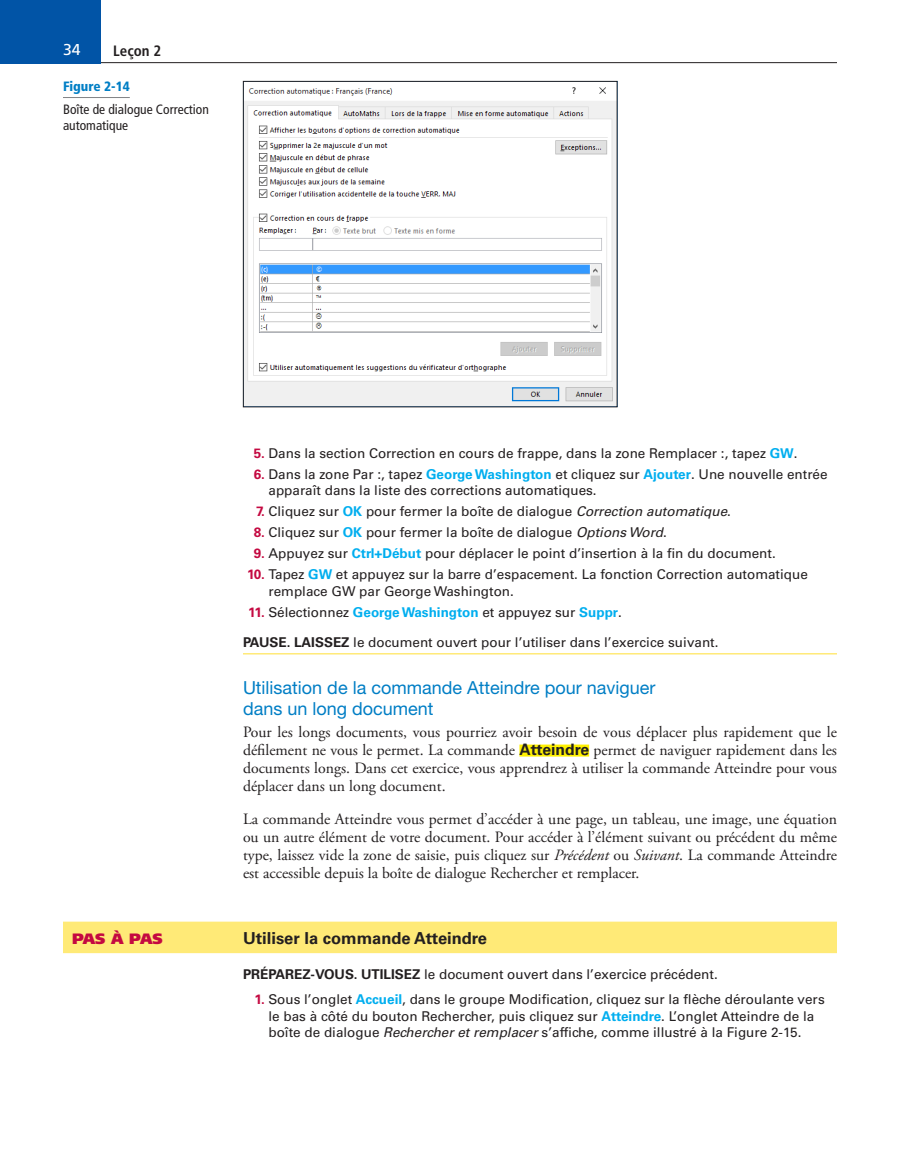
<style>
.page{position:relative;width:918px;height:1175px;background:#fff}
.page>*{position:absolute;margin:0;border:0;box-sizing:border-box;transform-origin:0 0}
.Heading_2{font:18px/21px "Helvetica Neue LT Std";color:#007ec5}
.StepsHead{font:700 16.5px "Univers LT Std";color:#231f20}
.Body_Text{font:15.75px/18px "Adobe Garamond Pro";color:#231f20;text-align:justify}
.t1{font:15.75px "Frutiger LT Std";color:#fff}
.StepsHead-2{font:900 15px "Frutiger LT Std";letter-spacing:-.035em;color:#c40941}
.t2{font:700 condensed 15px "Frutiger LT Std";color:#231f20}
.StepsLast{font:13.5px/16.5px "Univers LT Std";color:#231f20}
.StepsIntro{font:13.5px "Univers LT Std";color:#231f20}
.FigureCaption{font:condensed 13.5px/16.5px "Frutiger LT Std";color:#231f20}
.FigureNumber{font:900 condensed 13.5px "Frutiger LT Std";color:#007ec5}
.s1{font-weight:700;color:#c40941}
.s2{font-weight:700;color:#00aeef}
.s3{font-style:italic}
.s4{font-weight:700}
.s5{font-family:"Univers LT Std";font-weight:700}
</style>
<div class="page">
<hr style="left:63px;top:62px;width:774px;height:1px;background:#231f20">
<div style="left:0;top:0;width:100px;height:63px;background:#0154a6"></div>
<hr style="left:243px;top:653px;width:594px;height:1px;background:#ffea77">
<div style="left:519px;top:744px;width:70px;height:12px;background:#fff101"></div>
<div style="left:63px;top:921px;width:774px;height:32px;background:#ffea77"></div>
<img style="left:245px;top:87px;width:370px;height:318px">
<div style="left:243px;top:81px;width:374px;height:326px;border:1px solid #231f20"></div>
<hr style="left:63px;top:97px;width:67px;height:1px;background:#808285">
<p class="t1" style="left:63px;top:41px;width:19px">34</p>
<p class="t2" style="left:113px;top:41px;width:50px">Leçon 2</p>
<p class="FigureNumber" style="left:63px;top:78px;width:68px">Figure 2-14</p>
<p class="FigureCaption" style="left:63px;top:101px;width:147px">Boîte de dialogue Correction automatique</p>
<p class="StepsLast" style="left:254px;top:445px;width:545px"><span class="s1">5.</span> Dans la section Correction en cours de frappe, dans la zone Remplacer :, tapez <span class="s2">GW</span>.</p>
<p class="StepsLast" style="left:268px;top:466px;width:561px;text-indent:-15px"><span class="s1">6.</span> Dans la zone Par :, tapez <span class="s2">George Washington</span> et cliquez sur <span class="s2">Ajouter</span>. Une nouvelle entrée apparaît dans la liste des corrections automatiques.</p>
<p class="StepsLast" style="left:256px;top:503px;width:476px"><span class="s1">7.</span> Cliquez sur <span class="s2">OK</span> pour fermer la boîte de dialogue <span class="s3">Correction automatique</span>.</p>
<p class="StepsLast" style="left:254px;top:524px;width:415px"><span class="s1">8.</span> Cliquez sur <span class="s2">OK</span> pour fermer la boîte de dialogue <span class="s3">Options Word</span>.</p>
<p class="StepsLast" style="left:254px;top:545px;width:524px"><span class="s1">9.</span> Appuyez sur <span class="s2">Ctrl+Début</span> pour déplacer le point d’insertion à la fin du document.</p>
<p class="StepsLast" style="left:268px;top:566px;width:541px;text-indent:-21px"><span class="s1">10.</span> Tapez <span class="s2">GW</span> et appuyez sur la barre d’espacement. La fonction Correction automatique remplace GW par George Washington.</p>
<p class="StepsLast" style="left:248px;top:604px;width:375px"><span class="s1">11.</span> Sélectionnez <span class="s2">George Washington</span> et appuyez sur <span class="s2">Suppr</span>.</p>
<p class="StepsLast" style="left:243px;top:634px;width:477px"><span class="s4">PAUSE. LAISSEZ</span> le document ouvert pour l’utiliser dans l’exercice suivant.</p>
<p class="Heading_2" style="left:243px;top:676px;width:414px">Utilisation de la commande Atteindre pour naviguer dans un long document</p>
<p class="Body_Text" style="left:243px;top:723px;width:596px">Pour les longs documents, vous pourriez avoir besoin de vous déplacer plus rapidement que le défilement ne vous le permet. La commande <span class="s5">Atteindre</span> permet de naviguer rapidement dans les documents longs. Dans cet exercice, vous apprendrez à utiliser la commande Atteindre pour vous déplacer dans un long document.</p>
<p class="Body_Text" style="left:243px;top:810px;width:596px">La commande Atteindre vous permet d’accéder à une page, un tableau, une image, une équation ou un autre élément de votre document. Pour accéder à l’élément suivant ou précédent du même type, laissez vide la zone de saisie, puis cliquez sur <span class="s3">Précédent</span> ou <span class="s3">Suivant</span>. La commande Atteindre est accessible depuis la boîte de dialogue Rechercher et remplacer.</p>
<p class="StepsHead-2" style="left:72px;top:929px;width:92px">PAS À PAS</p>
<p class="StepsHead" style="left:243px;top:928px;width:246px">Utiliser la commande Atteindre</p>
<p class="StepsIntro" style="left:243px;top:965px;width:476px"><span class="s4">PRÉPAREZ-VOUS. UTILISEZ</span> le document ouvert dans l’exercice précédent.</p>
<p class="StepsLast" style="left:268px;top:991px;width:558px;text-indent:-14px"><span class="s1">1.</span> Sous l’onglet <span class="s2">Accueil</span>, dans le groupe Modification, cliquez sur la flèche déroulante vers le bas à côté du bouton Rechercher, puis cliquez sur <span class="s2">Atteindre</span>. L’onglet Atteindre de la boîte de dialogue <span class="s3">Rechercher et remplacer</span> s’affiche, comme illustré à la Figure 2-15.</p>
</div>
